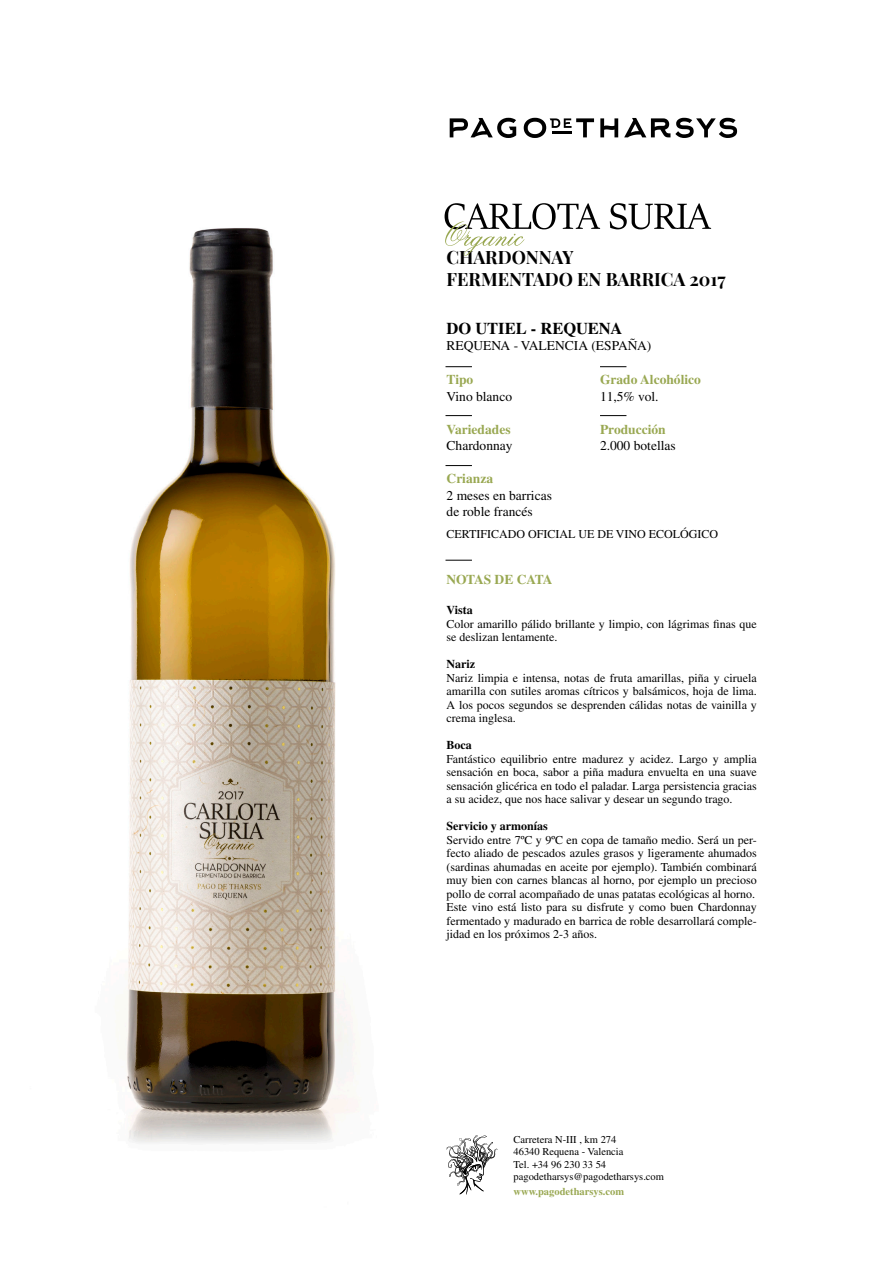
<style>
.page{position:relative;width:893px;height:1263px;background:#fff}
.page>*{position:absolute;margin:0;border:0;box-sizing:border-box;transform-origin:0 0}
.t1{font:700 18px "Playfair Display SC";color:#000}
.t2{font:700 16.5px "Times LT Std";color:#000}
.t3{font:13.5px "Times LT Std";color:#000}
.t4{font:700 13.5px "Times LT Std";color:#99a852}
.t5{font:700 13.5px "Times LT Std";letter-spacing:-.02em;color:#99a852}
.t6{font:12px/13.5px "Times LT Std";color:#000;text-align:justify}
.t7{font:700 12px "Times LT Std";color:#000}
.t8{font:10.5px "Times LT Std";color:#000}
.t9{font:700 10.5px "Times LT Std";color:#99a852}
</style>
<div class="page">
<svg style="left:450px;top:118px;width:66px;height:20px"></svg>
<svg style="left:600px;top:118px;width:18px;height:19px"></svg>
<svg style="left:624px;top:118px;width:113px;height:20px"></svg>
<svg style="left:524px;top:118px;width:70px;height:20px"></svg>
<hr style="left:552px;top:131px;width:19px;height:3px;background:#000">
<svg style="left:445px;top:366px;width:27px;height:1px"></svg>
<svg style="left:600px;top:366px;width:26px;height:1px"></svg>
<svg style="left:445px;top:415px;width:27px;height:1px"></svg>
<svg style="left:445px;top:560px;width:27px;height:1px"></svg>
<svg style="left:600px;top:415px;width:26px;height:1px"></svg>
<svg style="left:445px;top:465px;width:27px;height:1px"></svg>
<svg style="left:446px;top:1135px;width:51px;height:59px"></svg>
<svg style="left:445px;top:203px;width:266px;height:53px"></svg>
<img style="left:126px;top:228px;width:231px;height:915px">
<p class="t1" style="left:446px;top:246px;width:129px">CHARDONNAY</p>
<p class="t1" style="left:446px;top:268px;width:281px">FERMENTADO EN BARRICA 2017</p>
<p class="t2" style="left:446px;top:319px;width:177px">DO UTIEL - REQUENA</p>
<p class="t3" style="left:446px;top:338px;width:206px">REQUENA - VALENCIA (ESPAÑA)</p>
<p class="t4" style="left:447px;top:371px;width:28px">Tipo</p>
<p class="t3" style="left:447px;top:388px;width:67px">Vino blanco</p>
<p class="t4" style="left:447px;top:421px;width:66px">Variedades</p>
<p class="t3" style="left:447px;top:438px;width:67px">Chardonnay</p>
<p class="t4" style="left:447px;top:470px;width:48px">Crianza</p>
<p class="t3" style="left:447px;top:487px;width:107px">2 meses en barricas</p>
<p class="t3" style="left:447px;top:504px;width:88px">de roble francés</p>
<p class="t4" style="left:600px;top:371px;width:102px">Grado Alcohólico</p>
<p class="t3" style="left:600px;top:388px;width:60px">11,5% vol.</p>
<p class="t4" style="left:600px;top:421px;width:67px">Producción</p>
<p class="t3" style="left:600px;top:438px;width:77px">2.000 botellas</p>
<p class="t6" style="left:446px;top:527px;width:273px">CERTIFICADO OFICIAL UE DE VINO ECOLÓGICO</p>
<p class="t5" style="left:446px;top:572px;width:108px">NOTAS DE CATA</p>
<p class="t7" style="left:446px;top:603px;width:28px">Vista</p>
<p class="t6" style="left:446px;top:617px;width:312px">Color amarillo pálido brillante y limpio, con lágrimas finas que se deslizan lentamente.</p>
<p class="t7" style="left:446px;top:657px;width:30px">Nariz</p>
<p class="t6" style="left:446px;top:671px;width:312px">Nariz limpia e intensa, notas de fruta amarillas, piña y ciruela amarilla con sutiles aromas cítricos y balsámicos, hoja de lima.<br>A los pocos segundos se desprenden cálidas notas de vainilla y crema inglesa.</p>
<p class="t7" style="left:446px;top:738px;width:27px">Boca</p>
<p class="t6" style="left:446px;top:752px;width:312px">Fantástico equilibrio entre madurez y acidez. Largo y amplia sensación en boca, sabor a piña madura envuelta en una suave sensación glicérica en todo el paladar. Larga persistencia gracias a su acidez, que nos hace salivar y desear un segundo trago.</p>
<p class="t7" style="left:446px;top:819px;width:103px">Servicio y armonías</p>
<p class="t6" style="left:446px;top:833px;width:312px">Servido entre 7ºC y 9ºC en copa de tamaño medio. Será un per&shy;fecto aliado de pescados azules grasos y ligeramente ahumados (sardinas ahumadas en aceite por ejemplo). También combinará muy bien con carnes blancas al horno, por ejemplo un precioso pollo de corral acompañado de unas patatas ecológicas al horno.</p>
<p class="t6" style="left:446px;top:900px;width:312px">Este vino está listo para su disfrute y como buen Chardonnay fermentado y madurado en barrica de roble desarrollará comple&shy;jidad en los próximos 2-3 años.</p>
<p class="t8" style="left:513px;top:1133px;width:104px">Carretera N-III , km 274</p>
<p class="t8" style="left:513px;top:1146px;width:111px">46340 Requena - Valencia</p>
<p class="t8" style="left:513px;top:1158px;width:94px">Tel. +34 96 230 33 54</p>
<p class="t8" style="left:513px;top:1171px;width:152px">pagodetharsys@pagodetharsys.com</p>
<p class="t9" style="left:513px;top:1185px;width:112px">www.pagodetharsys.com</p>
</div>
